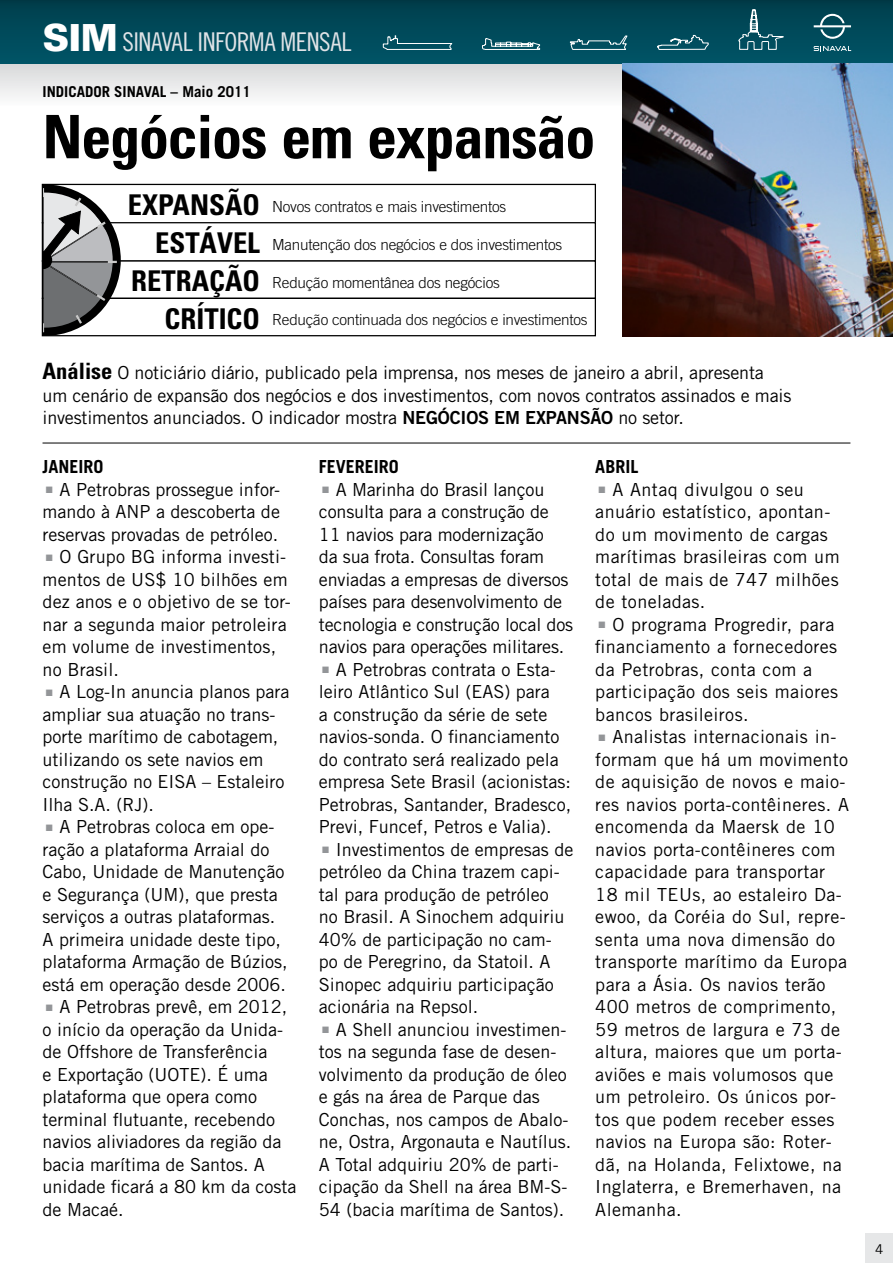
<style>
.page{position:relative;width:893px;height:1263px;background:#fff}
.page>*{position:absolute;margin:0;border:0;box-sizing:border-box;transform-origin:0 0}
.t1{font:700 condensed 60px "Univers";letter-spacing:-.02em;color:#000}
.t2{font:45px "Trade Gothic Bold Two";color:#939598}
.t3{font:700 condensed 28.65px/38.1px "Univers";color:#000;text-align:right}
.t4{font:25.8px "Trade Gothic Cond Eighteen";letter-spacing:-.02em;color:#e0e3e7}
.t5{font:18px/22.5px "Trade Gothic";color:#000}
.t6{font:18px/22.5px "Trade Gothic";letter-spacing:.02em;color:#000}
.t7{font:700 18px "Trade Gothic";color:#000}
.t8{font:300 15.3px "Trade Gothic";letter-spacing:-.015em;color:#000}
.t9{font:700 15px "Trade Gothic";color:#000}
.t10{font:13.5px "Trade Gothic";color:#000}
.s1{font-family:"Univers";font-weight:900;font-size:37.35px;color:#fff}
.s2{font-family:"Univers";font-weight:700;font-stretch:condensed;font-size:22.5px}
.s3{font-family:"Trade Gothic Bold Two"}
</style>
<div class="page">
<div style="left:866px;top:1233px;width:27px;height:30px;background:#e6e7e8"></div>
<svg style="left:0;top:0;width:893px;height:106px;background:#50808b"></svg>
<hr style="left:43px;top:443px;width:807px;height:1px;background:#000">
<svg style="left:814px;top:14px;width:37px;height:25px"></svg>
<svg style="left:813px;top:46px;width:38px;height:5px"></svg>
<svg style="left:383px;top:35px;width:69px;height:24px;background:#19606f"></svg>
<svg style="left:655px;top:35px;width:54px;height:15px"></svg>
<svg style="left:482px;top:38px;width:58px;height:12px"></svg>
<svg style="left:738px;top:9px;width:46px;height:41px;background:#246270"></svg>
<svg style="left:570px;top:35px;width:58px;height:15px"></svg>
<div style="left:42px;top:184px;width:554px;height:39px;border:1px solid #000"></div>
<div style="left:42px;top:222px;width:554px;height:40px;border:1px solid #000"></div>
<div style="left:42px;top:260px;width:554px;height:39px;border:1px solid #000"></div>
<div style="left:42px;top:298px;width:554px;height:38px;border:1px solid #000"></div>
<svg style="left:43px;top:184px;width:78px;height:152px"></svg>
<img style="left:623px;top:64px;width:270px;height:273px">
<h3 class="t4" style="left:43px;top:27px;width:311px"><span class="s1">SIM</span> SINAVAL INFORMA MENSAL</h3>
<p class="t9" style="left:43px;top:82px;width:102px">INDICADOR SINAVAL</p>
<p class="t9" style="left:171px;top:82px;width:82px">– MAIO 2011</p>
<h1 class="t1" style="left:43px;top:100px;width:554px">Negócios em expansão</h1>
<h3 class="t3" style="left:128px;top:185px;width:134px">EXPANSÃO<br>ESTÁVEL<br>RETRAÇÃO<br>CRÍTICO</h3>
<p class="t8" style="left:272px;top:197px;width:236px">Novos contratos e mais investimentos</p>
<p class="t8" style="left:272px;top:235px;width:292px">Manutenção dos negócios e dos investimentos</p>
<p class="t8" style="left:272px;top:273px;width:229px">Redução momentânea dos negócios</p>
<p class="t8" style="left:272px;top:311px;width:317px">Redução continuada dos negócios e investimentos</p>
<p class="t5" style="left:43px;top:361px;width:750px"><span class="s2">Análise</span> O noticiário diário, publicado pela imprensa, nos meses de janeiro a abril, apresenta um cenário de expansão dos negócios e dos investimentos, com novos contratos assinados e mais investimentos anunciados. O indicador mostra <span class="s3">N EGÓCIOS EM EXPANS</span></p>
<p class="t5" style="left:590px;top:406px;width:95px"><span class="s3">ÃO</span> no setor.</p>
<p class="t7" style="left:43px;top:456px;width:63px">JANEIRO</p>
<h2 class="t2" style="left:43px;top:449px;width:15px">.</h2>
<p class="t5" style="left:43px;top:478px;width:239px;text-align:justify;text-indent:17px">A Petrobras prossegue infor&shy;mando à ANP a descoberta de reservas provadas de petróleo.</p>
<h2 class="t2" style="left:43px;top:517px;width:15px">.</h2>
<p class="t5" style="left:43px;top:545px;width:250px;text-indent:17px">O Grupo BG informa investi&shy;mentos de US$ 10 bilhões em dez anos e o objetivo de se tor&shy;nar a segunda maior petroleira em volume de investimentos, no Brasil.</p>
<h2 class="t2" style="left:43px;top:652px;width:15px">.</h2>
<p class="t5" style="left:43px;top:680px;width:249px;text-indent:17px">A Log-In anuncia planos para ampliar sua atuação no trans&shy;porte marítimo de cabotagem, utilizando os sete navios em construção no EISA – Estaleiro<br>Ilha S.A. (RJ).</p>
<h2 class="t2" style="left:43px;top:787px;width:15px">.</h2>
<p class="t5" style="left:43px;top:815px;width:246px;text-indent:17px">A Petrobras coloca em ope&shy;ração a plataforma Arraial do<br>Cabo, Unidade de Manutenção e Segurança (UM), que presta serviços a outras plataformas.<br>A primeira unidade deste tipo, plataforma Armação de Búzios, está em operação desde 2006.</p>
<h2 class="t2" style="left:43px;top:967px;width:15px">.</h2>
<p class="t5" style="left:43px;top:995px;width:255px;text-indent:17px">A Petrobras prevê, em 2012, o início da operação da Unida&shy;de Offshore de Transferência<br>e Exportação (UOTE). É uma plataforma que opera como terminal flutuante, recebendo navios aliviadores da região da bacia marítima de Santos. A unidade ficará a 80 km da costa de Macaé.</p>
<p class="t7" style="left:319px;top:456px;width:10px">FEVERE</p>
<p class="t7" style="left:374px;top:456px;width:27px">IRO</p>
<h2 class="t2" style="left:319px;top:449px;width:15px">.</h2>
<p class="t5" style="left:319px;top:478px;width:256px;text-indent:17px">A Marinha do Brasil lançou consulta para a construção de<br>11 navios para modernização<br>da sua frota. Consultas foram enviadas a empresas de diversos países para desenvolvimento de tecnologia e construção local dos navios para operações militares.</p>
<h2 class="t2" style="left:319px;top:629px;width:15px">.</h2>
<p class="t5" style="left:319px;top:658px;width:254px;text-indent:17px">A Petrobras contrata o Esta&shy;leiro Atlântico Sul (EAS) para<br>a construção da série de sete navios-sonda. O financiamento do contrato será realizado pela empresa Sete Brasil (acionistas:<br>Petrobras, Santander, Bradesco,<br>Previ, Funcef, Petros e Valia).</p>
<h2 class="t2" style="left:319px;top:809px;width:15px">.</h2>
<p class="t5" style="left:319px;top:838px;width:256px;text-indent:17px">Investimentos de empresas de petróleo da China trazem capi&shy;tal para produção de petróleo<br>no Brasil. A Sinochem adquiriu<br>40% de participação no cam&shy;po de Peregrino, da Statoil. A<br>Sinopec adquiriu participação acionária na Repsol.</p>
<h2 class="t2" style="left:319px;top:989px;width:15px">.</h2>
<p class="t5" style="left:319px;top:1018px;width:254px;text-indent:17px">A Shell anunciou investimen&shy;tos na segunda fase de desen&shy;volvimento da produção de óleo e gás na área de Parque das<br>Conchas, nos campos de Abalo&shy;ne, Ostra, Argonauta e Nautílus.<br>A Total adquiriu 20% de parti&shy;cipação da Shell na área BM-S-<br>54 (bacia marítima de Santos).</p>
<p class="t7" style="left:595px;top:456px;width:42px">ABRIL</p>
<h2 class="t2" style="left:595px;top:449px;width:15px">.</h2>
<p class="t6" style="left:595px;top:478px;width:246px;text-indent:17px">A Antaq divulgou o seu anuário estatístico, apontan&shy;do um movimento de cargas marítimas brasileiras com um total de mais de 747 milhões de toneladas.</p>
<h2 class="t2" style="left:595px;top:584px;width:15px">.</h2>
<p class="t6" style="left:595px;top:613px;width:244px;text-indent:17px">O programa Progredir, para financiamento a fornecedores da Petrobras, conta com a participação dos seis maiores bancos brasileiros.</p>
<h2 class="t2" style="left:595px;top:697px;width:15px">.</h2>
<p class="t6" style="left:595px;top:725px;width:255px;text-indent:17px">Analistas internacionais in&shy;formam que há um movimento de aquisição de novos e maio&shy;res navios porta-contêineres. A encomenda da Maersk de 10 navios porta-contêineres com capacidade para transportar<br>18 mil TEUs, ao estaleiro Da&shy;ewoo, da Coréia do Sul, repre&shy;senta uma nova dimensão do transporte marítimo da Europa para a Ásia. Os navios terão<br>400 metros de comprimento,<br>59 metros de largura e 73 de altura, maiores que um porta&shy;aviões e mais volumosos que um petroleiro. Os únicos por&shy;tos que podem receber esses navios na Europa são: Roter&shy;dã, na Holanda, Felixtowe, na<br>Inglaterra, e Bremerhaven, na<br>Alemanha.</p>
<p class="t10" style="left:875px;top:1240px;width:10px">4</p>
</div>
